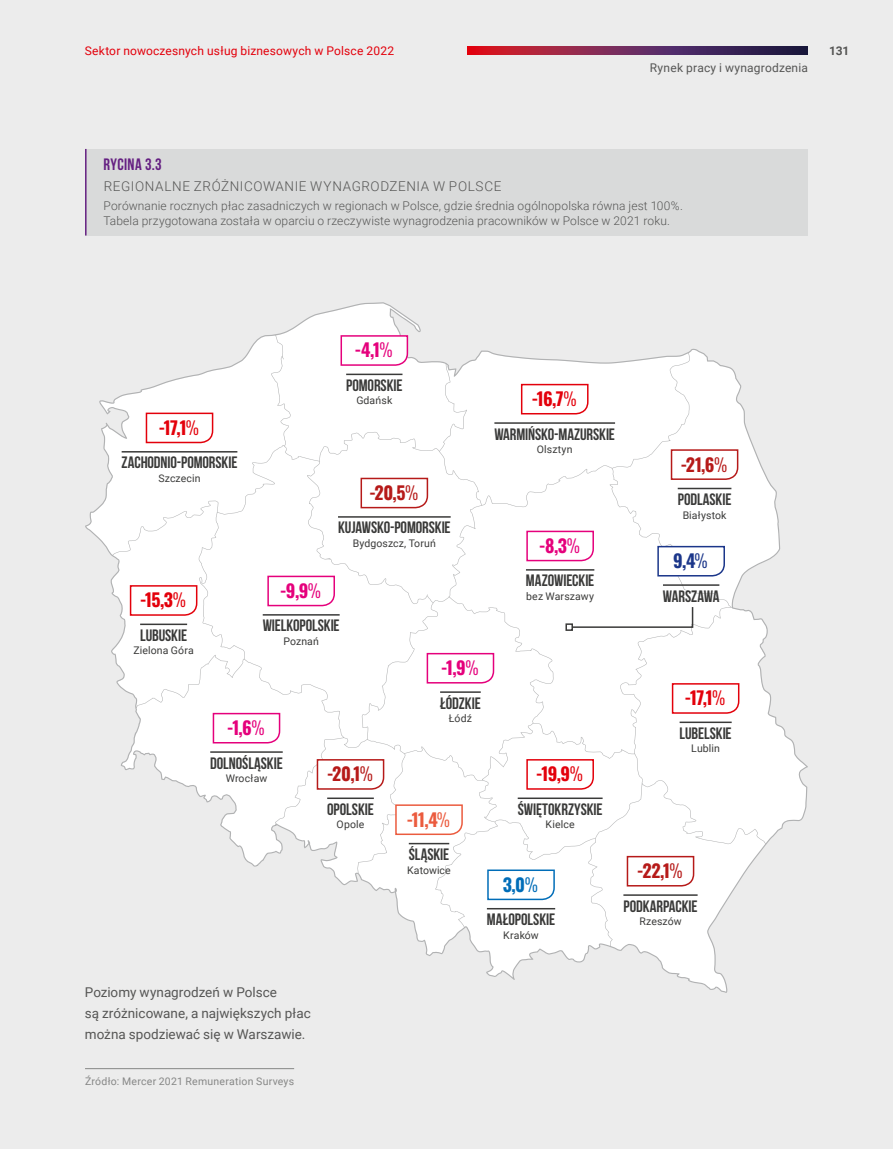
<style>
.page{position:relative;width:893px;height:1149px;background:#fff}
.page>*{position:absolute;margin:0;border:0;box-sizing:border-box;transform-origin:0 0}
.t1{font:700 18px "Oswald";letter-spacing:-.045em;color:#e3000b}
.t2{font:700 18px "Oswald";color:#e5007c}
.t3{font:700 18px "Oswald";letter-spacing:-.02em;color:#b61a19}
.t4{font:700 18px "Oswald";color:#eb5b3e}
.t5{font:700 18px "Oswald";color:#1b368a}
.t6{font:700 18px "Oswald";color:#006db8}
.t7{font:700 16.5px "Bebas Neue";letter-spacing:-.005em;color:#3a3a39}
.t8{font:700 16.5px "Bebas Neue";letter-spacing:.02em;color:#652082}
.t9{font:13.5px/21px "Roboto";color:#565655}
.t10{font:300 13.5px "Roboto";color:#565655}
.t11{font:300 12px/15px "Roboto";letter-spacing:.01em;color:#565655}
.t12{font:12px "Roboto";letter-spacing:.015em;color:#e3000b}
.t13{font:12px "Roboto";letter-spacing:.015em;color:#565655}
.t14{font:700 12px "Roboto";color:#565655}
.t15{font:10.5px "Roboto";letter-spacing:.01em;color:#3a3a39}
.t16{font:10.5px "Roboto";letter-spacing:.02em;color:#868786}
.s1{font-weight:300}
</style>
<div class="page">
<div style="left:0;top:0;width:893px;height:1148px;background:#ececec"></div>
<svg style="left:468px;top:47px;width:340px;height:8px"></svg>
<div style="left:86px;top:149px;width:722px;height:86px;background:#d9dada"></div>
<hr style="left:85px;top:149px;width:2px;height:86px;background:#652082">
<svg style="left:85px;top:302px;width:723px;height:544px"></svg>
<hr style="left:85px;top:1067px;width:209px;height:1px;background:#868786">
<svg style="left:112px;top:303px;width:653px;height:689px"></svg>
<p class="t12" style="left:85px;top:42px;width:311px">Sektor nowoczesnych usług biznesowych w Polsce 2022</p>
<p class="t14" style="left:829px;top:42px;width:22px">131</p>
<p class="t13" style="left:650px;top:59px;width:160px">Rynek pracy i wynagrodzenia</p>
<p class="t8" style="left:104px;top:155px;width:60px">RYCINA 3.3</p>
<p class="t10" style="left:104px;top:176px;width:19px">Regionalne</p>
<p class="t10" style="left:194px;top:176px;width:10px">zróżnicowanie</p>
<p class="t10" style="left:310px;top:176px;width:11px">wynagrodzenia</p>
<p class="t10" style="left:433px;top:176px;width:35px">w Polsce</p>
<p class="t11" style="left:104px;top:197px;width:581px">Porównanie rocznych płac zasadniczych w regionach w Polsce, gdzie średnia ogólnopolska równa jest 100%.<br>Tabela przygotowana została w oparciu o rzeczywiste wynagrodzenia pracowników w Polsce w 2021 roku.</p>
<p class="t2" style="left:354px;top:340px;width:40px">-4,1<span class="s1">%</span></p>
<p class="t1" style="left:158px;top:418px;width:42px">-17,1<span class="s1">%</span></p>
<p class="t7" style="left:122px;top:453px;width:117px">ZACHODNIO-POMORSKIE</p>
<p class="t15" style="left:158px;top:470px;width:44px">Szczecin</p>
<p class="t1" style="left:140px;top:590px;width:48px">-15,3<span class="s1">%</span></p>
<p class="t7" style="left:140px;top:626px;width:38px">LUBUSKIE</p>
<p class="t15" style="left:134px;top:643px;width:62px">Zielona Góra</p>
<p class="t7" style="left:346px;top:376px;width:58px">POMORSKIE</p>
<p class="t15" style="left:356px;top:393px;width:37px">Gdańsk</p>
<p class="t3" style="left:369px;top:483px;width:51px">-20,5<span class="s1">%</span></p>
<p class="t2" style="left:280px;top:581px;width:43px">-9,9<span class="s1">%</span></p>
<p class="t7" style="left:338px;top:518px;width:114px">KUJAWSKO-POMORSKIE</p>
<p class="t15" style="left:353px;top:535px;width:85px">Bydgoszcz, Toruń</p>
<p class="t7" style="left:263px;top:616px;width:78px">WIELKOPOLSKIE</p>
<p class="t15" style="left:283px;top:633px;width:37px">Poznań</p>
<p class="t2" style="left:441px;top:658px;width:39px">-1,9<span class="s1">%</span></p>
<p class="t2" style="left:227px;top:718px;width:39px">-1,6<span class="s1">%</span></p>
<p class="t7" style="left:210px;top:753px;width:63px">DOLNOŚLĄSKIE</p>
<p class="t15" style="left:226px;top:770px;width:43px">Wrocław</p>
<p class="t3" style="left:327px;top:764px;width:48px">-20,1<span class="s1">%</span></p>
<p class="t7" style="left:327px;top:799px;width:48px">OPOLSKIE</p>
<p class="t15" style="left:337px;top:817px;width:29px">Opole</p>
<p class="t7" style="left:440px;top:693px;width:42px">ŁÓDZKIE</p>
<p class="t15" style="left:449px;top:710px;width:25px">Łódź</p>
<p class="t4" style="left:406px;top:809px;width:45px">-11,4<span class="s1">%</span></p>
<p class="t7" style="left:409px;top:845px;width:31px">ŚLĄSKIE</p>
<p class="t15" style="left:407px;top:862px;width:45px">Katowice</p>
<p class="t1" style="left:531px;top:389px;width:47px">-16,7<span class="s1">%</span></p>
<p class="t7" style="left:494px;top:424px;width:122px">WARMIŃSKO-MAZURSKIE</p>
<p class="t15" style="left:537px;top:442px;width:37px">Olsztyn</p>
<p class="t2" style="left:539px;top:536px;width:43px">-8,3<span class="s1">%</span></p>
<p class="t7" style="left:526px;top:571px;width:69px">MAZOWIECKIE</p>
<p class="t15" style="left:526px;top:588px;width:69px">bez Warszawy</p>
<p class="t1" style="left:536px;top:764px;width:48px">-19,9<span class="s1">%</span></p>
<p class="t7" style="left:518px;top:799px;width:86px">ŚWIĘTOKRZYSKIE</p>
<p class="t15" style="left:546px;top:817px;width:31px">Kielce</p>
<p class="t6" style="left:503px;top:874px;width:37px">3,0<span class="s1">%</span></p>
<p class="t7" style="left:487px;top:910px;width:70px">MAŁOPOLSKIE</p>
<p class="t15" style="left:503px;top:927px;width:37px">Kraków</p>
<p class="t3" style="left:680px;top:454px;width:48px">-21,6<span class="s1">%</span></p>
<p class="t7" style="left:678px;top:490px;width:55px">PODLASKIE</p>
<p class="t15" style="left:683px;top:507px;width:45px">Białystok</p>
<p class="t5" style="left:673px;top:551px;width:36px">9,4<span class="s1">%</span></p>
<p class="t7" style="left:663px;top:586px;width:58px">WARSZAWA</p>
<p class="t1" style="left:684px;top:688px;width:42px">-17,1<span class="s1">%</span></p>
<p class="t7" style="left:680px;top:723px;width:54px">LUBELSKIE</p>
<p class="t15" style="left:691px;top:741px;width:30px">Lublin</p>
<p class="t3" style="left:637px;top:861px;width:47px">-22,1<span class="s1">%</span></p>
<p class="t7" style="left:623px;top:896px;width:76px">PODKARPACKIE</p>
<p class="t15" style="left:639px;top:913px;width:44px">Rzeszów</p>
<p class="t9" style="left:85px;top:980px;width:227px">Poziomy wynagrodzeń w Polsce<br>są zróżnicowane, a największych płac można spodziewać się w Warszawie.</p>
<p class="t16" style="left:85px;top:1073px;width:211px">Źródło: Mercer 2021 Remuneration Surveys</p>
</div>
